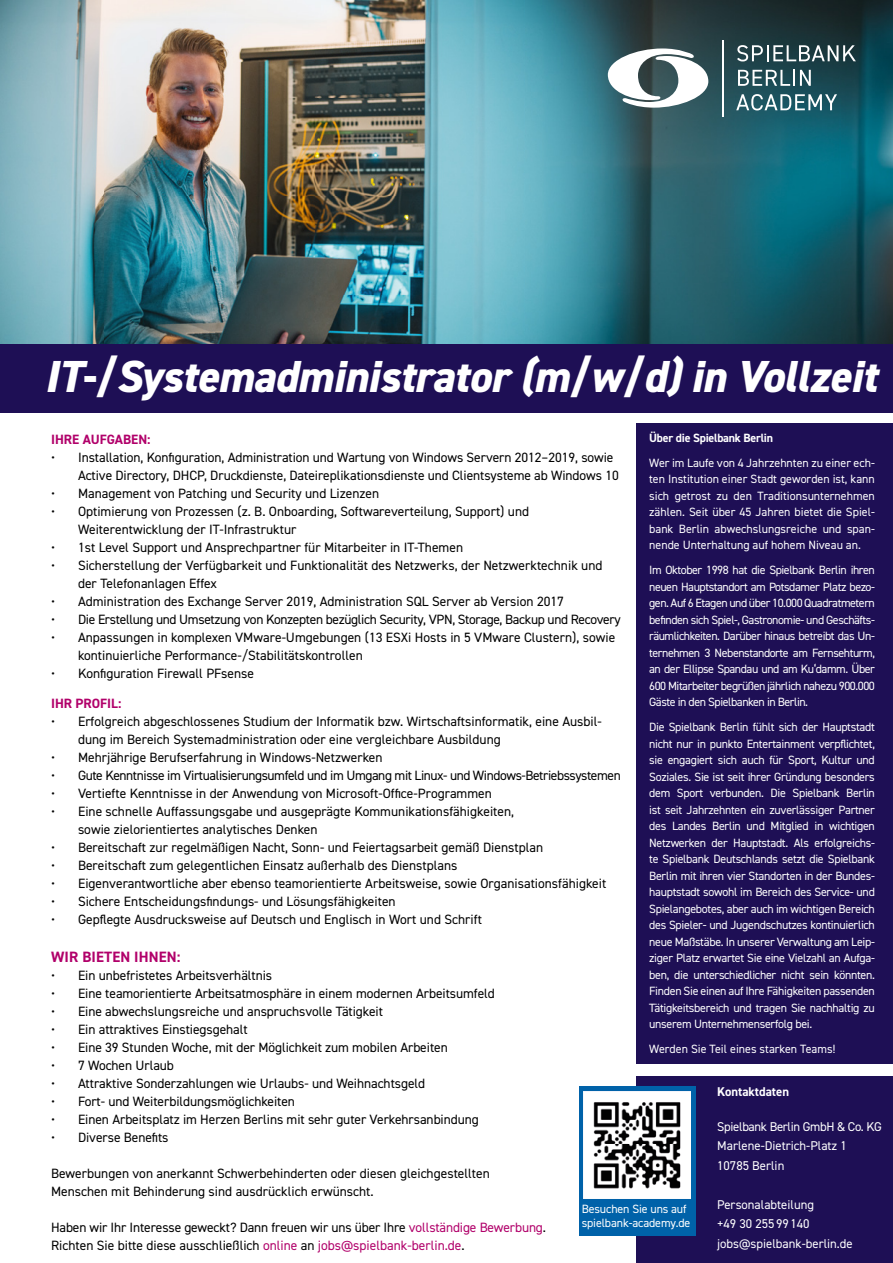
<style>
.page{position:relative;width:893px;height:1263px;background:#fff}
.page>*{position:absolute;margin:0;border:0;box-sizing:border-box;transform-origin:0 0}
.t1{font:italic 800 45px "DIN2014";letter-spacing:-.01em;color:#fff}
.t2{font:700 15px "DIN2014";letter-spacing:.01em;color:#b1006a}
.t3{font:13.5px/18px "DIN2014";color:#000}
.t4{font:13.5px "DIN2014";letter-spacing:-.03em;color:#000}
.t5{font:13.5px "DIN2014";letter-spacing:-.025em;color:#000}
.t6{font:700 13.5px "DIN2014";color:#b1006a}
.t7{font:12.75px/19.5px "DIN2014";color:#fff}
.t8{font:700 12.75px "DIN2014";color:#fff}
.t9{font:12px/16.5px "DIN2014";letter-spacing:-.01em;color:#fff;text-align:justify}
.t10{font:700 12px "DIN2014";letter-spacing:-.02em;color:#fff}
.s1{color:#b1006a}
</style>
<div class="page">
<img style="left:0;top:0;width:893px;height:344px">
<svg style="left:737px;top:45px;width:119px;height:16px"></svg>
<svg style="left:738px;top:70px;width:73px;height:16px"></svg>
<svg style="left:736px;top:94px;width:101px;height:16px"></svg>
<svg style="left:608px;top:48px;width:100px;height:60px"></svg>
<hr style="left:722px;top:40px;width:2px;height:76px;background:#fff">
<div style="left:0;top:344px;width:893px;height:68px;background:#1e0f55"></div>
<div style="left:636px;top:1076px;width:257px;height:187px;background:#1e0f55"></div>
<div style="left:636px;top:423px;width:257px;height:640px;background:#1e0f55"></div>
<div style="left:579px;top:1086px;width:117px;height:149px;background:#0062a9"></div>
<img style="left:584px;top:1092px;width:106px;height:106px">
<h1 class="t1" style="left:44px;top:347px;width:834px">IT-/Systemadministrator (m/w/d) in Vollzeit</h1>
<p class="t6" style="left:51px;top:430px;width:101px">IHRE AUFGABEN:</p>
<p class="t3" style="left:78px;top:448px;width:542px;text-indent:-27px">• Installation, Konfiguration, Administration und Wartung von Windows Servern 2012–2019, sowie<br>Active Directory, DHCP, Druckdienste, Dateireplikationsdienste und Clientsysteme ab Windows 10</p>
<p class="t3" style="left:51px;top:484px;width:330px">• Management von Patching und Security und Lizenzen</p>
<p class="t3" style="left:78px;top:502px;width:453px;text-indent:-27px">• Optimierung von Prozessen (z. B. Onboarding, Softwareverteilung, Support) und<br>Weiterentwicklung der IT-Infrastruktur</p>
<p class="t3" style="left:51px;top:538px;width:414px">• 1st Level Support und Ansprechpartner für Mitarbeiter in IT-Themen</p>
<p class="t3" style="left:78px;top:556px;width:526px;text-indent:-27px">• Sicherstellung der Verfügbarkeit und Funktionalität des Netzwerks, der Netzwerktechnik und der Telefonanlagen Effex</p>
<p class="t3" style="left:51px;top:592px;width:514px">• Administration des Exchange Server 2019, Administration SQL Server ab Version 2017</p>
<p class="t5" style="left:51px;top:611px;width:571px">• Die Erstellung und Umsetzung von Konzepten bezüglich Security, VPN, Storage, Backup und Recovery</p>
<p class="t3" style="left:78px;top:628px;width:539px;text-indent:-27px">• Anpassungen in komplexen VMware-Umgebungen (13 ESXi Hosts in 5 VMware Clustern), sowie kontinuierliche Performance-/Stabilitätskontrollen</p>
<p class="t3" style="left:51px;top:664px;width:205px">• Konfiguration Firewall PFsense</p>
<p class="t6" style="left:51px;top:694px;width:72px">IHR PROFIL:</p>
<p class="t3" style="left:78px;top:712px;width:525px;text-indent:-27px">• Erfolgreich abgeschlossenes Studium der Informatik bzw. Wirtschaftsinformatik, eine Ausbil&shy;dung im Bereich Systemadministration oder eine vergleichbare Ausbildung</p>
<p class="t3" style="left:51px;top:748px;width:333px">• Mehrjährige Berufserfahrung in Windows-Netzwerken</p>
<p class="t4" style="left:51px;top:767px;width:571px">• Gute Kenntnisse im Virtualisierungsumfeld und im Umgang mit Linux- und Windows-Betriebssystemen</p>
<p class="t3" style="left:51px;top:784px;width:442px">• Vertiefte Kenntnisse in der Anwendung von Microsoft-Office-Programmen</p>
<p class="t3" style="left:78px;top:802px;width:438px;text-indent:-27px">• Eine schnelle Auffassungsgabe und ausgeprägte Kommunikationsfähigkeiten, sowie zielorientiertes analytisches Denken</p>
<p class="t3" style="left:51px;top:838px;width:494px">• Bereitschaft zur regelmäßigen Nacht, Sonn- und Feiertagsarbeit gemäß Dienstplan</p>
<p class="t3" style="left:51px;top:856px;width:408px">• Bereitschaft zum gelegentlichen Einsatz außerhalb des Dienstplans</p>
<p class="t3" style="left:51px;top:874px;width:557px">• Eigenverantwortliche aber ebenso teamorientierte Arbeitsweise, sowie Organisationsfähigkeit</p>
<p class="t3" style="left:51px;top:892px;width:346px">• Sichere Entscheidungsfindungs- und Lösungsfähigkeiten</p>
<p class="t3" style="left:51px;top:910px;width:432px">• Gepflegte Ausdrucksweise auf Deutsch und Englisch in Wort und Schrift</p>
<p class="t2" style="left:51px;top:946px;width:131px">WIR BIETEN IHNEN:</p>
<p class="t3" style="left:51px;top:966px;width:223px">• Ein unbefristetes Arbeitsverhältnis</p>
<p class="t3" style="left:51px;top:984px;width:445px">• Eine teamorientierte Arbeitsatmosphäre in einem modernen Arbeitsumfeld</p>
<p class="t3" style="left:51px;top:1002px;width:333px">• Eine abwechslungsreiche und anspruchsvolle Tätigkeit</p>
<p class="t3" style="left:51px;top:1020px;width:198px">• Ein attraktives Einstiegsgehalt</p>
<p class="t3" style="left:51px;top:1038px;width:398px">• Eine 39 Stunden Woche, mit der Möglichkeit zum mobilen Arbeiten</p>
<p class="t3" style="left:51px;top:1056px;width:124px">• 7 Wochen Urlaub</p>
<p class="t3" style="left:51px;top:1074px;width:376px">• Attraktive Sonderzahlungen wie Urlaubs- und Weihnachtsgeld</p>
<p class="t3" style="left:51px;top:1092px;width:246px">• Fort- und Weiterbildungsmöglichkeiten</p>
<p class="t3" style="left:51px;top:1110px;width:429px">• Einen Arbeitsplatz im Herzen Berlins mit sehr guter Verkehrsanbindung</p>
<p class="t3" style="left:51px;top:1128px;width:119px">• Diverse Benefits</p>
<p class="t3" style="left:51px;top:1164px;width:440px">Bewerbungen von anerkannt Schwerbehinderten oder diesen gleichgestellten<br>Menschen mit Behinderung sind ausdrücklich erwünscht.</p>
<p class="t3" style="left:51px;top:1218px;width:496px">Haben wir Ihr Interesse geweckt? Dann freuen wir uns über Ihre <span class="s1">vollständige Bewerbung</span>.<br>Richten Sie bitte diese ausschließlich <span class="s1">online</span> an <span class="s1">jobs@spielbank-berlin.de</span>.</p>
<p class="t10" style="left:649px;top:430px;width:125px">Über die Spielbank Berlin</p>
<p class="t9" style="left:649px;top:454px;width:227px">Wer im Laufe von 4 Jahrzehnten zu einer ech&shy;ten Institution einer Stadt geworden ist, kann sich getrost zu den Traditionsunternehmen zählen. Seit über 45 Jahren bietet die Spiel&shy;bank Berlin abwechslungsreiche und span&shy;nende Unterhaltung auf hohem Niveau an.</p>
<p class="t9" style="left:649px;top:562px;width:227px">Im Oktober 1998 hat die Spielbank Berlin ihren neuen Hauptstandort am Potsdamer Platz bezo&shy;gen. Auf 6 Etagen und über 10.000 Quadratmetern befinden sich Spiel-, Gastronomie- und Geschäfts&shy;räumlichkeiten. Darüber hinaus betreibt das Un&shy;ternehmen 3 Nebenstandorte am Fernsehturm, an der Ellipse Spandau und am Ku‘damm. Über 600 Mitarbeiter begrüßen jährlich nahezu 900.000<br>Gäste in den Spielbanken in Berlin.</p>
<p class="t9" style="left:649px;top:719px;width:227px">Die Spielbank Berlin fühlt sich der Hauptstadt nicht nur in punkto Entertainment verpflichtet, sie engagiert sich auch für Sport, Kultur und Soziales. Sie ist seit ihrer Gründung besonders dem Sport verbunden. Die Spielbank Berlin ist seit Jahrzehnten ein zuverlässiger Partner des Landes Berlin und Mitglied in wichtigen Netzwerken der Hauptstadt. Als erfolgreichs&shy;te Spielbank Deutschlands setzt die Spielbank Berlin mit ihren vier Standorten in der Bundes&shy;hauptstadt sowohl im Bereich des Service- und Spielangebotes, aber auch im wichtigen Bereich des Spieler- und Jugendschutzes kontinuierlich neue Maßstäbe. In unserer Verwaltung am Leip&shy;ziger Platz erwartet Sie eine Vielzahl an Aufga&shy;ben, die unterschiedlicher nicht sein könnten.<br>Finden Sie einen auf Ihre Fähigkeiten passenden Tätigkeitsbereich und tragen Sie nachhaltig zu unserem Unternehmenserfolg bei.</p>
<p class="t9" style="left:649px;top:1041px;width:188px">Werden Sie Teil eines starken Teams!</p>
<p class="t8" style="left:717px;top:1083px;width:73px">Kontaktdaten</p>
<p class="t7" style="left:717px;top:1116px;width:166px">Spielbank Berlin GmbH &amp; Co. KG<br>Marlene-Dietrich-Platz 1<br>10785 Berlin</p>
<p class="t7" style="left:717px;top:1194px;width:137px">Personalabteilung<br>+49 30 255 99 140 jobs@spielbank-berlin.de</p>
<p class="t9" style="left:582px;top:1201px;width:110px;line-height:14.4px">Besuchen Sie uns auf spielbank-academy.de</p>
</div>
